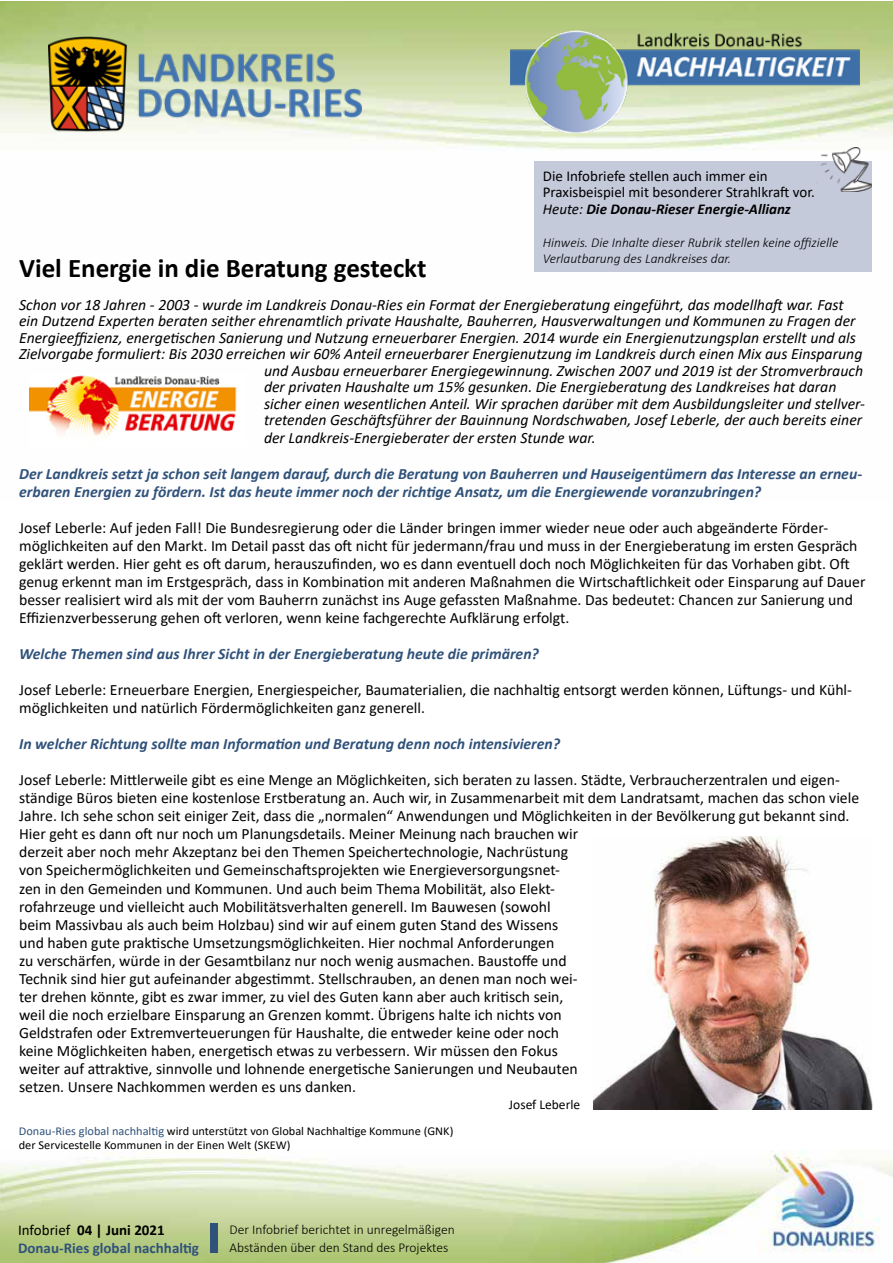
<style>
.page{position:relative;width:893px;height:1263px;background:#fff}
.page>*{position:absolute;margin:0;border:0;box-sizing:border-box;transform-origin:0 0}
.t1{font:700 27px "Calibri";color:#000}
.t2{font:15.75px/18px "Calibri";color:#000}
.t3{font:italic 15.75px "Calibri";color:#000}
.t4{font:italic 700 15.75px/18px "Calibri";color:#30527a}
.t5{font:15px/16.5px "Calibri";color:#000}
.t6{font:700 15px/18px "Calibri";color:#30527a}
.t7{font:italic 300 13.5px/16.5px "Calibri";color:#000}
.t8{font:300 13.5px/18px "Calibri";color:#000}
.t9{font:13.5px "Calibri";color:#000}
.t10{font:12px/14.4px "Calibri";color:#000}
.s1{font-style:italic}
.s2{font-weight:700;font-style:italic}
.s3{color:#30527a}
.s4{font-weight:400;color:#000}
.s5{color:#000}
</style>
<div class="page">
<img style="left:0;top:1px;width:893px;height:149px">
<img style="left:510px;top:31px;width:349px;height:102px">
<img style="left:49px;top:22px;width:313px;height:119px">
<img style="left:0;top:1150px;width:893px;height:113px">
<div style="left:534px;top:161px;width:338px;height:111px;background:#c5cadb"></div>
<img style="left:816px;top:148px;width:56px;height:43px">
<div style="left:210px;top:1224px;width:8px;height:29px;background:#30527a"></div>
<img style="left:594px;top:837px;width:279px;height:272px">
<img style="left:29px;top:375px;width:208px;height:63px">
<p class="t5" style="left:543px;top:167px;width:273px">Die Infobriefe stellen auch immer ein<br>Praxisbeispiel mit besonderer Strahlkraft vor.<br><span class="s1">Heute:</span> <span class="s2">Die Donau-Rieser Energie-Allianz</span></p>
<p class="t7" style="left:543px;top:234px;width:297px">Hinweis. Die Inhalte dieser Rubrik stellen keine offizielle<br>Verlautbarung des Landkreises dar.</p>
<h1 class="t1" style="left:19px;top:249px;width:409px">Viel Energie in die Beratung gesteckt</h1>
<p class="t3" style="left:19px;top:294px;width:826px">Schon vor 18 Jahren - 2003 - wurde im Landkreis Donau-Ries ein Format der Energieberatung eingeführt, das modellhaft war. Fast</p>
<p class="t3" style="left:19px;top:310px;width:838px">ein Dutzend Experten beraten seither ehrenamtlich private Haushalte, Bauherren, Hausverwaltungen und Kommunen zu Fragen der</p>
<p class="t3" style="left:19px;top:327px;width:838px">Energieeffizienz, energetischen Sanierung und Nutzung erneuerbarer Energien. 2014 wurde ein Energienutzungsplan erstellt und als</p>
<p class="t3" style="left:19px;top:343px;width:845px">Zielvorgabe formuliert: Bis 2030 erreichen wir 60% Anteil erneuerbarer Energienutzung im Landkreis durch einen Mix aus Einsparung</p>
<p class="t3" style="left:264px;top:360px;width:600px">und Ausbau erneuerbarer Energiegewinnung. Zwischen 2007 und 2019 ist der Stromverbrauch</p>
<p class="t3" style="left:264px;top:376px;width:574px">der privaten Haushalte um 15% gesunken. Die Energieberatung des Landkreises hat daran</p>
<p class="t3" style="left:264px;top:393px;width:603px">sicher einen wesentlichen Anteil. Wir sprachen darüber mit dem Ausbildungsleiter und stellver-</p>
<p class="t3" style="left:264px;top:409px;width:600px">tretenden Geschäftsführer der Bauinnung Nordschwaben, Josef Leberle, der auch bereits einer</p>
<p class="t3" style="left:264px;top:427px;width:333px">der Landkreis-Energieberater der ersten Stunde war.</p>
<p class="t4" style="left:19px;top:465px;width:845px">Der Landkreis setzt ja schon seit langem darauf, durch die Beratung von Bauherren und Hauseigentümern das Interesse an erneu&shy;erbaren Energien zu fördern. Ist das heute immer noch der richtige Ansatz, um die Energiewende voranzubringen?</p>
<p class="t2" style="left:19px;top:519px;width:848px">Josef Leberle: Auf jeden Fall! Die Bundesregierung oder die Länder bringen immer wieder neue oder auch abgeänderte Förder&shy;möglichkeiten auf den Markt. Im Detail passt das oft nicht für jedermann/frau und muss in der Energieberatung im ersten Gespräch geklärt werden. Hier geht es oft darum, herauszufinden, wo es dann eventuell doch noch Möglichkeiten für das Vorhaben gibt. Oft genug erkennt man im Erstgespräch, dass in Kombination mit anderen Maßnahmen die Wirtschaftlichkeit oder Einsparung auf Dauer besser realisiert wird als mit der vom Bauherrn zunächst ins Auge gefassten Maßnahme. Das bedeutet: Chancen zur Sanierung und Effizienzverbesserung gehen oft verloren, wenn keine fachgerechte Aufklärung erfolgt.</p>
<p class="t4" style="left:19px;top:645px;width:521px">Welche Themen sind aus Ihrer Sicht in der Energieberatung heute die primären?</p>
<p class="t2" style="left:19px;top:681px;width:834px">Josef Leberle: Erneuerbare Energien, Energiespeicher, Baumaterialien, die nachhaltig entsorgt werden können, Lüftungs- und Kühl&shy;möglichkeiten und natürlich Fördermöglichkeiten ganz generell.</p>
<p class="t4" style="left:19px;top:735px;width:543px">In welcher Richtung sollte man Information und Beratung denn noch intensivieren?</p>
<p class="t2" style="left:19px;top:771px;width:842px">Josef Leberle: Mittlerweile gibt es eine Menge an Möglichkeiten, sich beraten zu lassen. Städte, Verbraucherzentralen und eigen&shy;ständige Büros bieten eine kostenlose Erstberatung an. Auch wir, in Zusammenarbeit mit dem Landratsamt, machen das schon viele Jahre. Ich sehe schon seit einiger Zeit, dass die „normalen“ Anwendungen und Möglichkeiten in der Bevölkerung gut bekannt sind.<br>Hier geht es dann oft nur noch um Planungsdetails. Meiner Meinung nach brauchen wir<br>derzeit aber noch mehr Akzeptanz bei den Themen Speichertechnologie, Nachrüstung<br>von Speichermöglichkeiten und Gemeinschaftsprojekten wie Energieversorgungsnet-<br>zen in den Gemeinden und Kommunen. Und auch beim Thema Mobilität, also Elekt-<br>rofahrzeuge und vielleicht auch Mobilitätsverhalten generell. Im Bauwesen (sowohl<br>beim Massivbau als auch beim Holzbau) sind wir auf einem guten Stand des Wissens<br>und haben gute praktische Umsetzungsmöglichkeiten. Hier nochmal Anforderungen<br>zu verschärfen, würde in der Gesamtbilanz nur noch wenig ausmachen. Baustoffe und<br>Technik sind hier gut aufeinander abgestimmt. Stellschrauben, an denen man noch wei-<br>ter drehen könnte, gibt es zwar immer, zu viel des Guten kann aber auch kritisch sein,<br>weil die noch erzielbare Einsparung an Grenzen kommt. Übrigens halte ich nichts von<br>Geldstrafen oder Extremverteuerungen für Haushalte, die entweder keine oder noch<br>keine Möglichkeiten haben, energetisch etwas zu verbessern. Wir müssen den Fokus<br>weiter auf attraktive, sinnvolle und lohnende energetische Sanierungen und Neubauten<br>setzen. Unsere Nachkommen werden es uns danken.</p>
<p class="t10" style="left:19px;top:1123px;width:436px"><span class="s3">Donau-Ries global nachhaltig</span> wird unterstützt von Global Nachhaltige Kommune (GNK) der Servicestelle Kommunen in der Einen Welt (SKEW)</p>
<p class="t6" style="left:18px;top:1221px;width:182px"><span class="s4">Infobrief</span> <span class="s5">04 | Juni 2021<br></span>Donau-Ries global nachhaltig</p>
<p class="t8" style="left:230px;top:1220px;width:227px">Der Infobrief berichtet in unregelmäßigen<br>Abständen über den Stand des Projektes</p>
<p class="t9" style="left:509px;top:1095px;width:73px">Josef Leberle</p>
</div>
